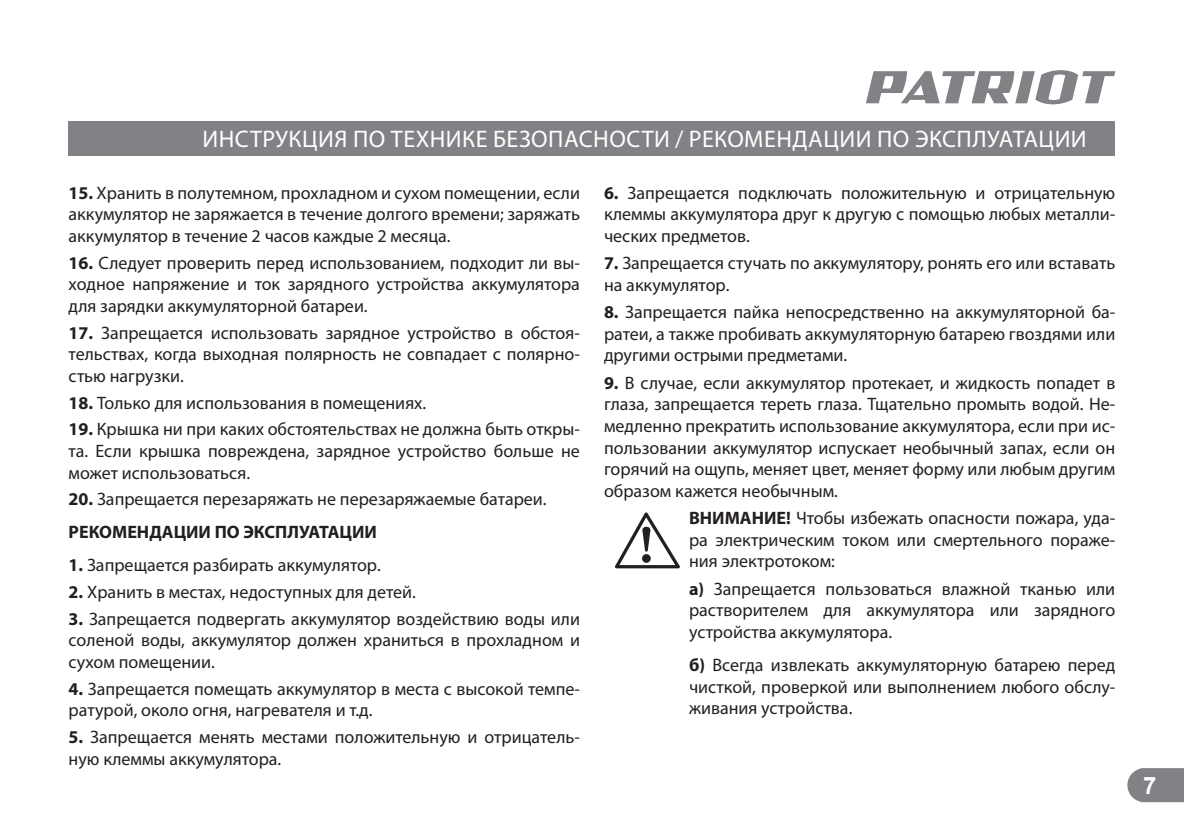
<style>
.page{position:relative;width:1184px;height:836px;background:#fff}
.page>*{position:absolute;margin:0;border:0;box-sizing:border-box;transform-origin:0 0}
.t1{font:24px "Myriad Pro";letter-spacing:.02em;color:#fff}
.t2{font:700 24px "Arial";color:#fff}
.t3{font:18px/21.6px "Myriad Pro";color:#231f20;text-align:justify}
.s1{font-weight:700}
</style>
<div class="page">
<svg style="left:1127px;top:768px;width:57px;height:33px;background:#888a8d"></svg>
<svg style="left:866px;top:70px;width:249px;height:34px"></svg>
<div style="left:69px;top:121px;width:1046px;height:34px;background:#808285"></div>
<svg style="left:615px;top:512px;width:65px;height:56px"></svg>
<h1 class="t1" style="left:203px;top:127px;width:886px">ИНСТРУКЦИЯ ПО ТЕХНИКЕ БЕЗОПАСНОСТИ / РЕКОМЕНДАЦИИ ПО ЭКСПЛУАТАЦИИ</h1>
<p class="t3" style="left:69px;top:183px;width:513px"><span class="s1">15.</span> Хранить в полутемном, прохладном и сухом помещении, если аккумулятор не заряжается в течение долгого времени; заряжать аккумулятор в течение 2 часов каждые 2 месяца.</p>
<p class="t3" style="left:69px;top:252px;width:513px"><span class="s1">16.</span> Следует проверить перед использованием, подходит ли вы&shy;ходное напряжение и ток зарядного устройства аккумулятора для зарядки аккумуляторной батареи.</p>
<p class="t3" style="left:69px;top:322px;width:513px"><span class="s1">17.</span> Запрещается использовать зарядное устройство в обстоя&shy;тельствах, когда выходная полярность не совпадает с полярно&shy;стью нагрузки.</p>
<p class="t3" style="left:69px;top:392px;width:359px"><span class="s1">18.</span> Только для использования в помещениях.</p>
<p class="t3" style="left:69px;top:419px;width:513px"><span class="s1">19.</span> Крышка ни при каких обстоятельствах не должна быть откры&shy;та. Если крышка повреждена, зарядное устройство больше не может использоваться.</p>
<p class="t3" style="left:69px;top:483px;width:479px;line-height:33px"><span class="s1">20.</span> Запрещается перезаряжать не перезаряжаемые батареи.<br><span class="s1">РЕКОМЕНДАЦИИ ПО ЭКСПЛУАТАЦИИ</span></p>
<p class="t3" style="left:69px;top:555px;width:314px"><span class="s1">1.</span> Запрещается разбирать аккумулятор.</p>
<p class="t3" style="left:69px;top:581px;width:349px"><span class="s1">2.</span> Хранить в местах, недоступных для детей.</p>
<p class="t3" style="left:69px;top:608px;width:513px"><span class="s1">3.</span> Запрещается подвергать аккумулятор воздействию воды или соленой воды, аккумулятор должен храниться в прохладном и сухом помещении.</p>
<p class="t3" style="left:69px;top:678px;width:513px"><span class="s1">4.</span> Запрещается помещать аккумулятор в места с высокой темпе&shy;ратурой, около огня, нагревателя и т.д.</p>
<p class="t3" style="left:69px;top:726px;width:513px"><span class="s1">5.</span> Запрещается менять местами положительную и отрицатель&shy;ную клеммы аккумулятора.</p>
<p class="t3" style="left:604px;top:182px;width:513px"><span class="s1">6.</span> Запрещается подключать положительную и отрицательную клеммы аккумулятора друг к другую с помощью любых металли&shy;ческих предметов.</p>
<p class="t3" style="left:604px;top:253px;width:513px"><span class="s1">7.</span> Запрещается стучать по аккумулятору, ронять его или вставать на аккумулятор.</p>
<p class="t3" style="left:604px;top:302px;width:513px"><span class="s1">8.</span> Запрещается пайка непосредственно на аккумуляторной ба&shy;ратеи, а также пробивать аккумуляторную батарею гвоздями или другими острыми предметами.</p>
<p class="t3" style="left:604px;top:372px;width:513px"><span class="s1">9.</span> В случае, если аккумулятор протекает, и жидкость попадет в глаза, запрещается тереть глаза. Тщательно промыть водой. Не&shy;медленно прекратить использование аккумулятора, если при ис&shy;пользовании аккумулятор испускает необычный запах, если он горячий на ощупь, меняет цвет, меняет форму или любым другим образом кажется необычным.</p>
<p class="t3" style="left:689px;top:508px;width:428px"><span class="s1">ВНИМАНИЕ!</span> Чтобы избежать опасности пожара, уда&shy;ра электрическим током или смертельного пораже&shy;ния электротоком:</p>
<p class="t3" style="left:689px;top:578px;width:428px"><span class="s1">а)</span> Запрещается пользоваться влажной тканью или растворителем для аккумулятора или зарядного устройства аккумулятора.</p>
<p class="t3" style="left:689px;top:654px;width:428px"><span class="s1">б)</span> Всегда извлекать аккумуляторную батарею перед чисткой, проверкой или выполнением любого обслу&shy;живания устройства.</p>
<h1 class="t2" style="left:1143px;top:771px;width:15px">7</h1>
</div>
